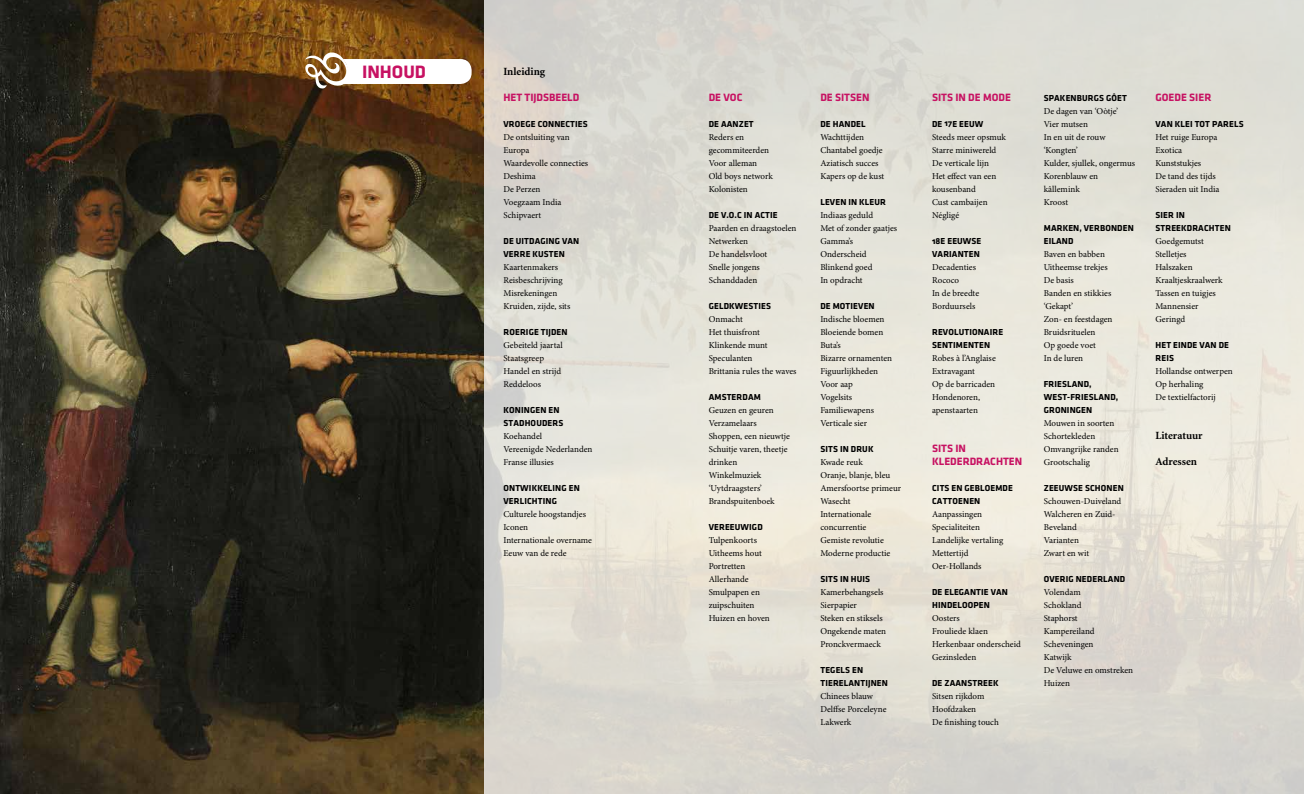
<style>
.page{position:relative;width:1304px;height:794px;background:#fff}
.page>*{position:absolute;margin:0;border:0;box-sizing:border-box;transform-origin:0 0}
.t1{font:700 18.6px "Klavika";color:#c71262}
.t2{font:11px/13px "Klavika Bold Bold OSF";color:#c71262}
.t3{font:700 11px "Minion";color:#000}
.t4{font:9px/13px "Minion Pro";color:#000}
.t5{font:9px/13px "Klavika Bold Bold OSF";letter-spacing:.015em;color:#000}
</style>
<div class="page">
<img style="left:0;top:0;width:484px;height:794px">
<svg style="left:305px;top:51px;width:167px;height:38px"></svg>
<h1 class="t1" style="left:362px;top:62px;width:66px">INHOUD</h1>
<p class="t3" style="left:503px;top:66px;width:43px">Inleiding</p>
<p class="t2" style="left:503px;top:91px;width:77px">HET TIJDSBEELD</p>
<p class="t5" style="left:503px;top:118px;width:86px">VROEGE CONNECTIES</p>
<p class="t4" style="left:503px;top:131px;width:86px">De ontsluiting van<br>Europa<br>Waardevolle connecties<br>Deshima<br>De Perzen<br>Voegzaam India<br>Schipvaert</p>
<p class="t5" style="left:503px;top:234px;width:77px">DE UITDAGING VAN<br>VERRE KUSTEN</p>
<p class="t4" style="left:503px;top:261px;width:68px">Kaartenmakers<br>Reisbeschrijving<br>Misrekeningen<br>Kruiden, zijde, sits</p>
<p class="t5" style="left:503px;top:325px;width:66px">ROERIGE TIJDEN</p>
<p class="t4" style="left:503px;top:339px;width:61px">Gebeiteld jaartal<br>Staatsgreep<br>Handel en strijd<br>Reddeloos</p>
<p class="t5" style="left:503px;top:403px;width:61px">KONINGEN EN<br>STADHOUDERS</p>
<p class="t4" style="left:503px;top:430px;width:91px">Koehandel<br>Vereenigde Nederlanden<br>Franse illusies</p>
<p class="t5" style="left:503px;top:481px;width:78px">ONTWIKKELING EN<br>VERLICHTING</p>
<p class="t4" style="left:503px;top:508px;width:90px">Culturele hoogstandjes<br>Iconen<br>Internationale overname<br>Eeuw van de rede</p>
<p class="t2" style="left:709px;top:91px;width:35px">DE VOC</p>
<p class="t5" style="left:709px;top:118px;width:47px">DE AANZET</p>
<p class="t4" style="left:709px;top:131px;width:66px">Reders en gecommiteerden<br>Voor alleman<br>Old boys network<br>Kolonisten</p>
<p class="t5" style="left:709px;top:208px;width:70px">DE V.O.C IN ACTIE</p>
<p class="t4" style="left:709px;top:222px;width:89px">Paarden en draagstoelen<br>Netwerken<br>De handelsvloot<br>Snelle jongens<br>Schanddaden</p>
<p class="t5" style="left:709px;top:299px;width:64px">GELDKWESTIES</p>
<p class="t4" style="left:709px;top:313px;width:89px">Onmacht<br>Het thuisfront<br>Klinkende munt<br>Speculanten<br>Brittania rules the waves</p>
<p class="t5" style="left:709px;top:390px;width:54px">AMSTERDAM</p>
<p class="t4" style="left:709px;top:404px;width:83px">Geuzen en geuren<br>Verzamelaars<br>Shoppen, een nieuwtje<br>Schuitje varen, theetje drinken<br>Winkelmuziek ‘Uytdraagsters’<br>Brandspuitenboek</p>
<p class="t5" style="left:709px;top:520px;width:55px">VEREEUWIGD</p>
<p class="t4" style="left:709px;top:534px;width:63px">Tulpenkoorts<br>Uitheems hout<br>Portretten<br>Allerhande<br>Smulpapen en zuipschuiten<br>Huizen en hoven</p>
<p class="t2" style="left:820px;top:91px;width:51px">DE SITSEN</p>
<p class="t5" style="left:820px;top:118px;width:47px">DE HANDEL</p>
<p class="t4" style="left:820px;top:131px;width:65px">Wachttijden<br>Chantabel goedje<br>Aziatisch succes<br>Kapers op de kust</p>
<p class="t5" style="left:820px;top:195px;width:67px">LEVEN IN KLEUR</p>
<p class="t4" style="left:820px;top:209px;width:78px">Indiaas geduld<br>Met of zonder gaatjes<br>Gamma’s<br>Onderscheid<br>Blinkend goed<br>In opdracht</p>
<p class="t5" style="left:820px;top:299px;width:56px">DE MOTIEVEN</p>
<p class="t4" style="left:820px;top:313px;width:73px">Indische bloemen<br>Bloeiende bomen<br>Buta’s<br>Bizarre ornamenten<br>Figuurlijkheden<br>Voor aap<br>Vogelsits<br>Familiewapens<br>Verticale sier</p>
<p class="t5" style="left:820px;top:442px;width:55px">SITS IN DRUK</p>
<p class="t4" style="left:820px;top:456px;width:82px">Kwade reuk<br>Oranje, blanje, bleu<br>Amersfoortse primeur<br>Wasecht<br>Internationale concurrentie<br>Gemiste revolutie<br>Moderne productie</p>
<p class="t5" style="left:820px;top:572px;width:51px">SITS IN HUIS</p>
<p class="t4" style="left:820px;top:586px;width:67px">Kamerbehangsels<br>Sierpapier<br>Steken en stiksels<br>Ongekende maten<br>Pronckvermaeck</p>
<p class="t5" style="left:820px;top:663px;width:69px">TEGELS EN<br>TIERELANTIJNEN</p>
<p class="t4" style="left:820px;top:690px;width:68px">Chinees blauw<br>Delffse Porceleyne<br>Lakwerk</p>
<p class="t2" style="left:932px;top:91px;width:80px">SITS IN DE MODE</p>
<p class="t5" style="left:932px;top:118px;width:53px">DE 17E EEUW</p>
<p class="t4" style="left:932px;top:131px;width:76px">Steeds meer opsmuk<br>Starre miniwereld<br>De verticale lijn<br>Het effect van een kousenband<br>Cust cambaijen<br>Négligé</p>
<p class="t5" style="left:932px;top:234px;width:51px">18E EEUWSE<br>VARIANTEN</p>
<p class="t4" style="left:932px;top:261px;width:49px">Decadenties<br>Rococo<br>In de breedte<br>Borduursels</p>
<p class="t5" style="left:932px;top:325px;width:73px">REVOLUTIONAIRE<br>SENTIMENTEN</p>
<p class="t4" style="left:932px;top:352px;width:65px">Robes à l’Anglaise<br>Extravagant<br>Op de barricaden<br>Hondenoren, apenstaarten</p>
<p class="t2" style="left:932px;top:442px;width:92px">SITS IN<br>KLEDERDRACHTEN</p>
<p class="t5" style="left:932px;top:482px;width:82px">CITS EN GEBLOEMDE<br>CATTOENEN</p>
<p class="t4" style="left:932px;top:508px;width:73px">Aanpassingen<br>Specialiteiten<br>Landelijke vertaling<br>Mettertijd<br>Oer-Hollands</p>
<p class="t5" style="left:932px;top:585px;width:77px">DE ELEGANTIE VAN<br>HINDELOOPEN</p>
<p class="t4" style="left:932px;top:612px;width:90px">Oosters<br>Frouliede klaen<br>Herkenbaar onderscheid<br>Gezinsleden</p>
<p class="t5" style="left:932px;top:676px;width:68px">DE ZAANSTREEK</p>
<p class="t4" style="left:932px;top:690px;width:68px">Sitsen rijkdom<br>Hoofdzaken<br>De finishing touch</p>
<p class="t5" style="left:1044px;top:91px;width:84px">SPAKENBURGS GÔET</p>
<p class="t4" style="left:1044px;top:105px;width:93px">De dagen van ‘Oòtje’<br>Vier mutsen<br>In en uit de rouw ‘Kongten’<br>Kulder, sjullek, ongermus<br>Korenblauw en kâllemink<br>Kroost</p>
<p class="t5" style="left:1044px;top:221px;width:92px">MARKEN, VERBONDEN<br>EILAND</p>
<p class="t4" style="left:1044px;top:248px;width:70px">Baven en babben<br>Uitheemse trekjes<br>De basis<br>Banden en stikkies ‘Gekapt’<br>Zon- en feestdagen<br>Bruidsrituelen<br>Op goede voet<br>In de luren</p>
<p class="t5" style="left:1044px;top:377px;width:76px">FRIESLAND,<br>WEST-FRIESLAND,<br>GRONINGEN</p>
<p class="t4" style="left:1044px;top:417px;width:76px">Mouwen in soorten<br>Schortekleden<br>Omvangrijke randen<br>Grootschalig</p>
<p class="t5" style="left:1044px;top:481px;width:81px">ZEEUWSE SCHONEN</p>
<p class="t4" style="left:1044px;top:495px;width:79px">Schouwen-Duiveland<br>Walcheren en Zuid-<br>Beveland<br>Varianten<br>Zwart en wit</p>
<p class="t5" style="left:1044px;top:572px;width:83px">OVERIG NEDERLAND</p>
<p class="t4" style="left:1044px;top:586px;width:91px">Volendam<br>Schokland<br>Staphorst<br>Kampereiland<br>Scheveningen<br>Katwijk<br>De Veluwe en omstreken<br>Huizen</p>
<p class="t2" style="left:1155px;top:91px;width:57px">GOEDE SIER</p>
<p class="t5" style="left:1155px;top:118px;width:90px">VAN KLEI TOT PARELS</p>
<p class="t4" style="left:1155px;top:131px;width:66px">Het ruige Europa<br>Exotica<br>Kunststukjes<br>De tand des tijds<br>Sieraden uit India</p>
<p class="t5" style="left:1155px;top:208px;width:77px">SIER IN<br>STREEKDRACHTEN</p>
<p class="t4" style="left:1155px;top:235px;width:69px">Goedgemutst<br>Stelletjes<br>Halszaken<br>Kraaltjeskraalwerk<br>Tassen en tuigjes<br>Mannensier<br>Geringd</p>
<p class="t5" style="left:1155px;top:338px;width:75px">HET EINDE VAN DE<br>REIS</p>
<p class="t4" style="left:1155px;top:365px;width:79px">Hollandse ontwerpen<br>Op herhaling<br>De textielfactorij</p>
<p class="t3" style="left:1155px;top:430px;width:49px">Literatuur</p>
<p class="t3" style="left:1155px;top:456px;width:43px">Adressen</p>
</div>
